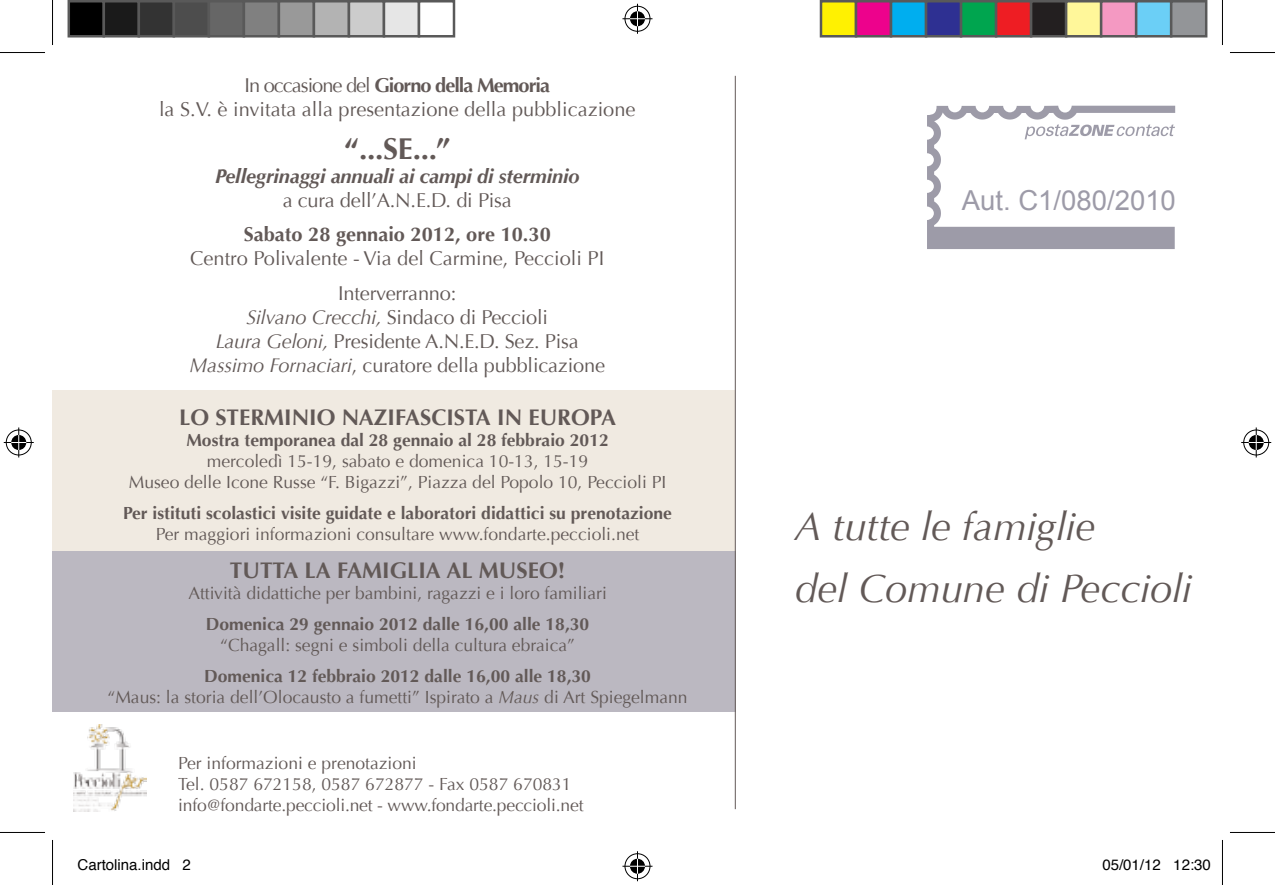
<style>
.page{position:relative;width:1275px;height:885px;background:#fff}
.page>*{position:absolute;margin:0;border:0;box-sizing:border-box;transform-origin:0 0}
.t1{font:italic 40px/62.5px "Optima";color:#625957}
.t2{font:700 30px "Optima";color:#625957}
.t3{font:27.5px "Arial";color:#9d9ba8}
.t4{font:700 22.5px "Optima";color:#625957}
.t5{font:20px/24px "Optima";letter-spacing:-.01em;color:#625957;text-align:center}
.t6{font:italic 700 20px "Optima";letter-spacing:-.01em;color:#625957}
.t7{font:700 20px "Optima";color:#625957}
.t8{font:17.5px/21px "Optima";color:#625957;text-align:center}
.t9{font:700 17.5px "Optima";color:#625957}
.t10{font:15px "Helvetica";color:#000}
.s1{font-weight:700}
.s2{font-style:italic}
</style>
<div class="page">
<div style="left:52px;top:390px;width:683px;height:161px;background:#f0eae1"></div>
<div style="left:52px;top:551px;width:683px;height:160px;background:#bbb8c1"></div>
<img style="left:74px;top:724px;width:72px;height:87px">
<hr style="left:734px;top:76px;width:1px;height:733px;background:#625957">
<svg style="left:927px;top:106px;width:248px;height:143px"></svg>
<hr style="left:0;top:52px;width:45px;height:1px;background:#000">
<hr style="left:1229px;top:52px;width:45px;height:1px;background:#000">
<hr style="left:0;top:832px;width:45px;height:1px;background:#000">
<hr style="left:1229px;top:832px;width:45px;height:1px;background:#000">
<hr style="left:52px;top:0;width:1px;height:45px;background:#000">
<hr style="left:52px;top:840px;width:1px;height:45px;background:#000">
<hr style="left:1221px;top:0;width:1px;height:45px;background:#000">
<hr style="left:1221px;top:840px;width:1px;height:45px;background:#000">
<div style="left:623px;top:5px;width:28px;height:28px;border:3px solid #fff;border-radius:50%"></div>
<hr style="left:622px;top:17px;width:30px;height:3px;background:#fff">
<hr style="left:636px;top:4px;width:3px;height:30px;background:#fff">
<div style="left:628px;top:10px;width:18px;height:18px;border:3px solid #fff;border-radius:50%"></div>
<div style="left:624px;top:6px;width:26px;height:26px;border:1px solid #000;border-radius:50%"></div>
<hr style="left:622px;top:18px;width:30px;height:1px;background:#000">
<hr style="left:637px;top:4px;width:1px;height:30px;background:#000">
<svg style="left:630px;top:11px;width:15px;height:15px"></svg>
<div style="left:623px;top:852px;width:28px;height:28px;border:3px solid #fff;border-radius:50%"></div>
<hr style="left:622px;top:864px;width:30px;height:3px;background:#fff">
<hr style="left:636px;top:851px;width:3px;height:30px;background:#fff">
<div style="left:628px;top:857px;width:18px;height:18px;border:3px solid #fff;border-radius:50%"></div>
<div style="left:624px;top:853px;width:26px;height:26px;border:1px solid #000;border-radius:50%"></div>
<hr style="left:622px;top:865px;width:30px;height:1px;background:#000">
<hr style="left:637px;top:851px;width:1px;height:30px;background:#000">
<svg style="left:630px;top:858px;width:15px;height:15px"></svg>
<div style="left:5px;top:428px;width:28px;height:28px;border:3px solid #fff;border-radius:50%"></div>
<hr style="left:4px;top:441px;width:30px;height:3px;background:#fff">
<hr style="left:17px;top:427px;width:3px;height:30px;background:#fff">
<div style="left:10px;top:433px;width:18px;height:18px;border:3px solid #fff;border-radius:50%"></div>
<div style="left:6px;top:429px;width:26px;height:26px;border:1px solid #000;border-radius:50%"></div>
<hr style="left:4px;top:442px;width:30px;height:1px;background:#000">
<hr style="left:18px;top:427px;width:1px;height:30px;background:#000">
<svg style="left:11px;top:435px;width:15px;height:15px"></svg>
<div style="left:1241px;top:428px;width:29px;height:28px;border:3px solid #fff;border-radius:50%"></div>
<hr style="left:1241px;top:441px;width:30px;height:3px;background:#fff">
<hr style="left:1254px;top:427px;width:3px;height:30px;background:#fff">
<div style="left:1246px;top:433px;width:19px;height:18px;border:3px solid #fff;border-radius:50%"></div>
<div style="left:1243px;top:429px;width:25px;height:26px;border:1px solid #000;border-radius:50%"></div>
<hr style="left:1241px;top:442px;width:30px;height:1px;background:#000">
<hr style="left:1255px;top:427px;width:1px;height:30px;background:#000">
<svg style="left:1248px;top:435px;width:15px;height:15px"></svg>
<div style="left:69px;top:1px;width:35px;height:35px;background:#000"></div>
<div style="left:68px;top:0;width:37px;height:38px;border:2px solid #595959"></div>
<div style="left:104px;top:1px;width:35px;height:35px;background:#1a1a1a"></div>
<div style="left:102px;top:0;width:38px;height:38px;border:2px solid #595959"></div>
<div style="left:139px;top:1px;width:35px;height:35px;background:#333"></div>
<div style="left:138px;top:0;width:37px;height:38px;border:2px solid #595959"></div>
<div style="left:174px;top:1px;width:35px;height:35px;background:#4d4d4d"></div>
<div style="left:172px;top:0;width:38px;height:38px;border:2px solid #595959"></div>
<div style="left:209px;top:1px;width:35px;height:35px;background:#666"></div>
<div style="left:208px;top:0;width:37px;height:38px;border:2px solid #595959"></div>
<div style="left:244px;top:1px;width:35px;height:35px;background:#808080"></div>
<div style="left:242px;top:0;width:38px;height:38px;border:2px solid #595959"></div>
<div style="left:279px;top:1px;width:35px;height:35px;background:#999"></div>
<div style="left:278px;top:0;width:37px;height:38px;border:2px solid #595959"></div>
<div style="left:314px;top:1px;width:35px;height:35px;background:#b3b3b3"></div>
<div style="left:312px;top:0;width:38px;height:38px;border:2px solid #595959"></div>
<div style="left:349px;top:1px;width:35px;height:35px;background:#ccc"></div>
<div style="left:348px;top:0;width:37px;height:38px;border:2px solid #595959"></div>
<div style="left:384px;top:1px;width:35px;height:35px;background:#e6e6e6"></div>
<div style="left:382px;top:0;width:38px;height:38px;border:2px solid #595959"></div>
<div style="left:418px;top:0;width:37px;height:38px;border:2px solid #595959"></div>
<div style="left:821px;top:1px;width:35px;height:35px;background:#fff101"></div>
<div style="left:819px;top:0;width:38px;height:38px;border:2px solid #595959"></div>
<div style="left:856px;top:1px;width:35px;height:35px;background:#ed028c"></div>
<div style="left:854px;top:0;width:38px;height:38px;border:2px solid #595959"></div>
<div style="left:891px;top:1px;width:35px;height:35px;background:#00aeef"></div>
<div style="left:889px;top:0;width:38px;height:38px;border:2px solid #595959"></div>
<div style="left:926px;top:1px;width:35px;height:35px;background:#2e3092"></div>
<div style="left:924px;top:0;width:38px;height:38px;border:2px solid #595959"></div>
<div style="left:961px;top:1px;width:35px;height:35px;background:#00a54f"></div>
<div style="left:959px;top:0;width:38px;height:38px;border:2px solid #595959"></div>
<div style="left:996px;top:1px;width:35px;height:35px;background:#ee1d23"></div>
<div style="left:994px;top:0;width:38px;height:38px;border:2px solid #595959"></div>
<div style="left:1031px;top:1px;width:35px;height:35px;background:#231f20"></div>
<div style="left:1029px;top:0;width:38px;height:38px;border:2px solid #595959"></div>
<div style="left:1066px;top:1px;width:35px;height:35px;background:#fff79a"></div>
<div style="left:1064px;top:0;width:38px;height:38px;border:2px solid #595959"></div>
<div style="left:1101px;top:1px;width:35px;height:35px;background:#f499c2"></div>
<div style="left:1099px;top:0;width:38px;height:38px;border:2px solid #595959"></div>
<div style="left:1136px;top:1px;width:35px;height:35px;background:#6bcff6"></div>
<div style="left:1134px;top:0;width:38px;height:38px;border:2px solid #595959"></div>
<div style="left:1171px;top:1px;width:35px;height:35px;background:#939598"></div>
<div style="left:1169px;top:0;width:38px;height:38px;border:2px solid #595959"></div>
<p class="t5" style="left:159px;top:74px;width:478px">In occasione del <span class="s1">Giorno della Memoria<br></span>la S.V. è invitata alla presentazione della pubblicazione</p>
<h2 class="t2" style="left:344px;top:131px;width:107px">“...SE...”</h2>
<p class="t6" style="left:215px;top:164px;width:366px">Pellegrinaggi annuali ai campi di sterminio</p>
<p class="t5" style="left:283px;top:188px;width:231px">a cura dell’A.N.E.D. di Pisa</p>
<p class="t7" style="left:244px;top:222px;width:308px">Sabato 28 gennaio 2012, ore 10.30</p>
<p class="t5" style="left:190px;top:241px;width:415px;line-height:35px">Centro Polivalente - Via del Carmine, Peccioli PI<br>Interverranno:</p>
<p class="t5" style="left:190px;top:305px;width:417px"><span class="s2">Silvano Crecchi,</span> Sindaco di Peccioli<br><span class="s2">Laura Geloni,</span> Presidente A.N.E.D. Sez. Pisa<br><span class="s2">Massimo Fornaciari</span>, curatore della pubblicazione</p>
<p class="t4" style="left:179px;top:404px;width:438px">LO STERMINIO NAZIFASCISTA IN EUROPA</p>
<p class="t9" style="left:186px;top:429px;width:424px">Mostra temporanea dal 28 gennaio al 28 febbraio 2012</p>
<p class="t8" style="left:129px;top:450px;width:539px">mercoledì 15-19, sabato e domenica 10-13, 15-19<br>Museo delle Icone Russe “F. Bigazzi”, Piazza del Popolo 10, Peccioli PI</p>
<p class="t9" style="left:123px;top:502px;width:550px">Per istituti scolastici visite guidate e laboratori didattici su prenotazione</p>
<p class="t8" style="left:156px;top:523px;width:485px">Per maggiori informazioni consultare www.fondarte.peccioli.net</p>
<p class="t4" style="left:230px;top:557px;width:337px">TUTTA LA FAMIGLIA AL MUSEO!</p>
<p class="t8" style="left:188px;top:582px;width:420px">Attività didattiche per bambini, ragazzi e i loro familiari</p>
<p class="t9" style="left:206px;top:613px;width:385px">Domenica 29 gennaio 2012 dalle 16,00 alle 18,30</p>
<p class="t8" style="left:220px;top:634px;width:356px">“Chagall: segni e simboli della cultura ebraica”</p>
<p class="t8" style="left:108px;top:665px;width:581px"><span class="s1">Domenica 12 febbraio 2012 dalle 16,00 alle 18,30<br></span>“Maus: la storia dell’Olocausto a fumetti” Ispirato a <span class="s2">Maus</span> di Art Spiegelmann</p>
<p class="t8" style="left:178px;top:753px;width:407px;text-align:left">Per informazioni e prenotazioni<br>Tel. 0587 672158, 0587 672877 - Fax 0587 670831 info@fondarte.peccioli.net - www.fondarte.peccioli.net</p>
<h3 class="t3" style="left:961px;top:182px;width:216px">Aut. C1/080/2010</h3>
<h1 class="t1" style="left:794px;top:495px;width:398px">A tutte le famiglie<br>del Comune di Peccioli</h1>
<p class="t10" style="left:78px;top:853px;width:115px">Cartolina.indd 2</p>
<p class="t10" style="left:1102px;top:853px;width:110px">05/01/12 12:30</p>
</div>
